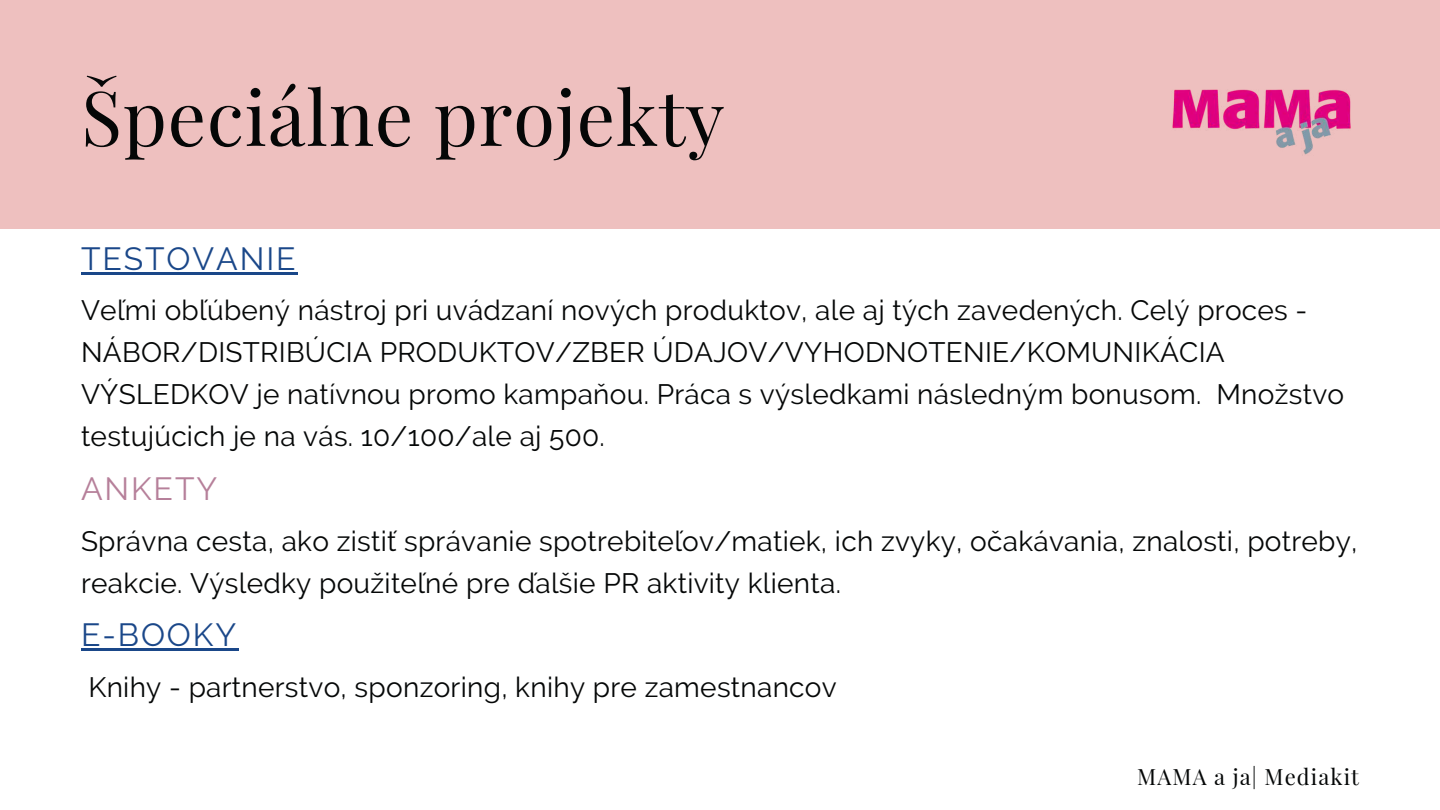
<style>
.page{position:relative;width:1440px;height:810px;background:#fff}
.page>*{position:absolute;margin:0;border:0;box-sizing:border-box;transform-origin:0 0}
.t1{font:76px "Playfair Display";letter-spacing:.01em;color:#050707}
.t2{font:32px "Raleway";letter-spacing:.06em;color:#1a4789}
.t3{font:32px "Raleway";letter-spacing:.06em;color:#b6809a}
.t4{font:28px/42px "Raleway";letter-spacing:.01em;color:#050707}
.t5{font:22px "Playfair Display";letter-spacing:.05em;color:#050707}
</style>
<div class="page">
<div style="left:0;top:0;width:1440px;height:229px;background:#eec0bf"></div>
<hr style="left:81px;top:272px;width:217px;height:3px;background:#1a4789">
<hr style="left:81px;top:648px;width:157px;height:3px;background:#1a4789">
<img style="left:1172px;top:89px;width:179px;height:66px">
<h1 class="t1" style="left:81px;top:64px;width:645px">Špeciálne projekty</h1>
<p class="t2" style="left:81px;top:239px;width:216px">TESTOVANIE</p>
<p class="t4" style="left:81px;top:289px;width:1265px">Veľmi obľúbený nástroj pri uvádzaní nových produktov, ale aj tých zavedených. Celý proces - NÁBOR/DISTRIBÚCIA PRODUKTOV/ZBER ÚDAJOV/VYHODNOTENIE/KOMUNIKÁCIA VÝSLEDKOV je natívnou promo kampaňou. Práca s výsledkami následným bonusom. Množstvo testujúcich je na vás. 10/100/ale aj 500.</p>
<p class="t3" style="left:81px;top:470px;width:138px">ANKETY</p>
<p class="t4" style="left:81px;top:520px;width:1278px">Správna cesta, ako zistiť správanie spotrebiteľov/matiek, ich zvyky, očakávania, znalosti, potreby, reakcie. Výsledky použiteľné pre ďalšie PR aktivity klienta.</p>
<p class="t2" style="left:81px;top:616px;width:157px">E-BOOKY</p>
<p class="t4" style="left:88px;top:666px;width:750px">Knihy - partnerstvo, sponzoring, knihy pre zamestnancov</p>
<p class="t5" style="left:1137px;top:762px;width:223px">MAMA a ja| Mediakit</p>
</div>
